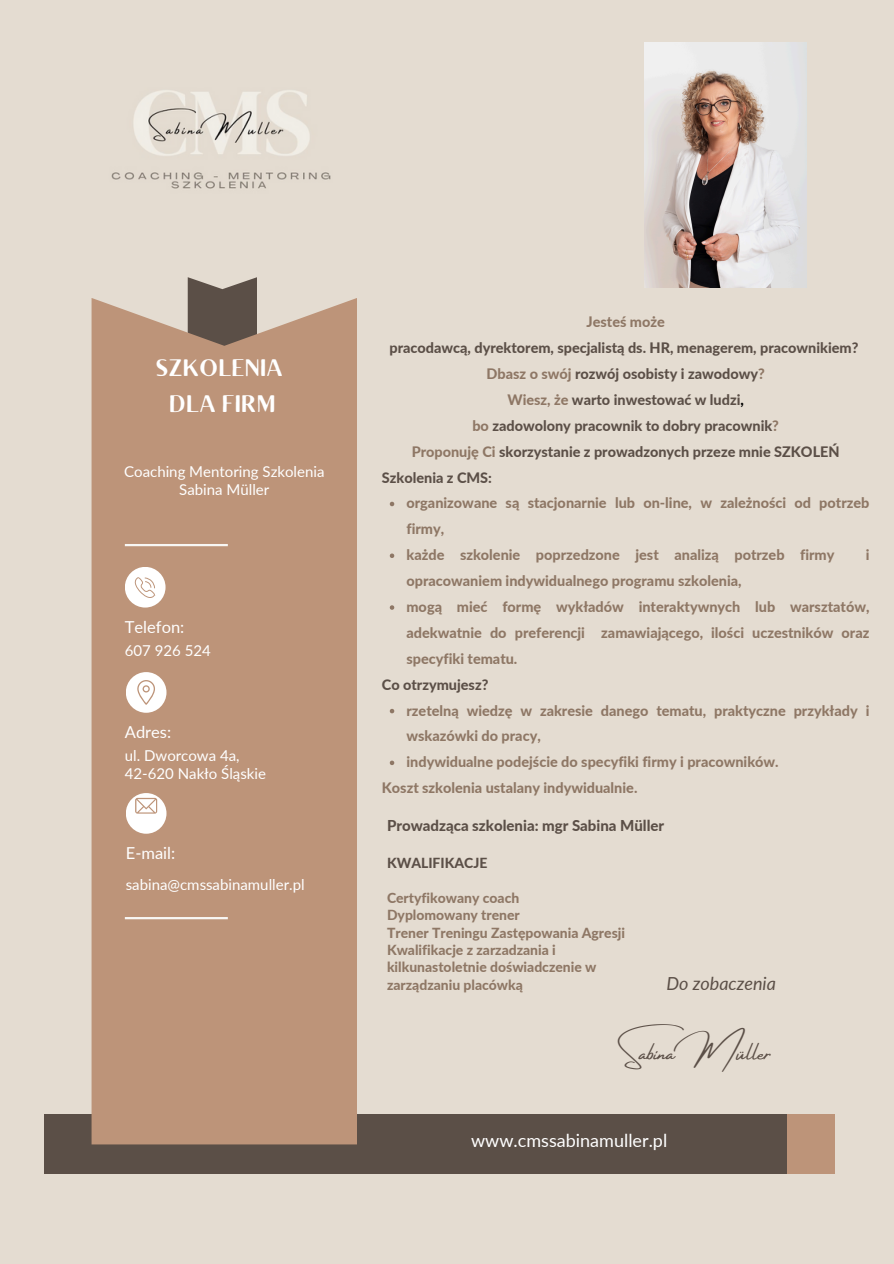
<style>
.page{position:relative;width:894px;height:1264px;background:#fff}
.page>*{position:absolute;margin:0;border:0;box-sizing:border-box;transform-origin:0 0}
.t1{font:24px/36px "Brixton Sans TC";letter-spacing:.045em;color:#fff;text-align:center}
.t2{font:24px "Amsterdam Four";color:#5b4f47}
.t3{font:18px "Lato";color:#fff}
.t4{font:italic 18px "Lato";color:#5b4f47}
.t5{font:16.5px "Lato";color:#fff}
.t6{font:15px "Lato";color:#fff}
.t7{font:800 15px "Lato";color:#5b4f47}
.t8{font:800 14.4px/25.8px "Lato";color:#8e7765}
.t9{font:800 14.4px "Lato";color:#5b4f47}
.t10{font:800 13.95px/17.4px "Lato";color:#8e7765}
.t11{font:800 13.95px "Lato";color:#5b4f47}
.s1{color:#8e7765}
.s2{color:#000}
</style>
<div class="page">
<div style="left:0;top:0;width:893px;height:1263px;background:#e4dcd1"></div>
<svg style="left:188px;top:277px;width:69px;height:21px"></svg>
<div style="left:146px;top:1114px;width:688px;height:60px;background:#bd9479"></div>
<div style="left:44px;top:1114px;width:743px;height:60px;background:#5b4f47"></div>
<div style="left:91px;top:298px;width:266px;height:846px;background:#bd9479"></div>
<hr style="left:125px;top:544px;width:103px;height:2px;background:#f8f7f4">
<hr style="left:125px;top:917px;width:103px;height:2px;background:#f8f7f4">
<div style="left:125px;top:567px;width:40px;height:40px;background:#fff;border-radius:50%"></div>
<svg style="left:135px;top:577px;width:21px;height:21px"></svg>
<div style="left:126px;top:672px;width:40px;height:40px;background:#fff;border-radius:50%"></div>
<svg style="left:137px;top:680px;width:18px;height:24px"></svg>
<div style="left:126px;top:793px;width:40px;height:40px;background:#fff;border-radius:50%"></div>
<svg style="left:135px;top:797px;width:22px;height:16px"></svg>
<img style="left:111px;top:90px;width:220px;height:99px">
<img style="left:644px;top:43px;width:162px;height:244px">
<svg style="left:389px;top:501px;width:5px;height:5px"></svg>
<svg style="left:389px;top:553px;width:5px;height:5px"></svg>
<svg style="left:389px;top:605px;width:5px;height:4px"></svg>
<svg style="left:389px;top:708px;width:5px;height:5px"></svg>
<svg style="left:389px;top:760px;width:5px;height:5px"></svg>
<h3 class="t1" style="left:156px;top:352px;width:128px">SZKOLENIA<br>DLA FIRM</h3>
<p class="t6" style="left:124px;top:462px;width:202px">Coaching Mentoring Szkolenia</p>
<p class="t6" style="left:179px;top:480px;width:91px">Sabina Müller</p>
<h3 class="t5" style="left:125px;top:616px;width:61px">Telefon:</h3>
<p class="t6" style="left:125px;top:641px;width:87px">607 926 524</p>
<p class="t5" style="left:125px;top:722px;width:48px">Adres:</p>
<p class="t6" style="left:125px;top:746px;width:116px">ul. Dworcowa 4a,</p>
<p class="t6" style="left:125px;top:764px;width:143px">42-620 Nakło Śląskie</p>
<p class="t5" style="left:126px;top:842px;width:51px">E-mail:</p>
<h3 class="t6" style="left:126px;top:874px;width:180px">sabina@cmssabinamuller.pl</h3>
<h5 class="t8" style="left:586px;top:309px;width:80px">Jesteś może</h5>
<h5 class="t9" style="left:389px;top:339px;width:470px">pracodawcą, dyrektorem, specjalistą ds. HR, menagerem, pracownikiem?</h5>
<h5 class="t9" style="left:486px;top:365px;width:280px"><span class="s1">Dbasz o swój</span> rozwój osobisty i zawodowy<span class="s1">?</span></h5>
<h5 class="t9" style="left:507px;top:391px;width:238px"><span class="s1">Wiesz, że</span> warto inwestować w ludzi<span class="s2">,</span></h5>
<h5 class="t9" style="left:472px;top:416px;width:308px"><span class="s1">bo</span> zadowolony pracownik to dobry pracownik<span class="s1">?</span></h5>
<h5 class="t9" style="left:411px;top:442px;width:429px"><span class="s1">Proponuję Ci</span> skorzystanie z prowadzonych przeze mnie SZKOLEŃ</h5>
<h5 class="t9" style="left:382px;top:468px;width:112px">Szkolenia z CMS:</h5>
<p class="t8" style="left:406px;top:490px;width:464px">organizowane są stacjonarnie lub on-line, w zależności od potrzeb firmy,</p>
<p class="t8" style="left:406px;top:542px;width:429px">każde szkolenie poprzedzone jest analizą potrzeb firmy</p>
<p class="t8" style="left:865px;top:542px;width:5px">i</p>
<p class="t8" style="left:406px;top:567px;width:336px">opracowaniem indywidualnego programu szkolenia,</p>
<p class="t8" style="left:406px;top:593px;width:464px;text-align:justify">mogą mieć formę wykładów interaktywnych lub warsztatów, adekwatnie do preferencji zamawiającego, ilości uczestników oraz specyfiki tematu.</p>
<h5 class="t9" style="left:382px;top:675px;width:108px">Co otrzymujesz?</h5>
<p class="t8" style="left:406px;top:697px;width:464px">rzetelną wiedzę w zakresie danego tematu, praktyczne przykłady i wskazówki do pracy,</p>
<p class="t8" style="left:406px;top:749px;width:373px">indywidualne podejście do specyfiki firmy i pracowników.</p>
<h5 class="t8" style="left:382px;top:774px;width:257px">Koszt szkolenia ustalany indywidualnie.</h5>
<h5 class="t7" style="left:387px;top:816px;width:279px">Prowadząca szkolenia: mgr Sabina Müller</h5>
<h5 class="t11" style="left:387px;top:854px;width:102px">KWALIFIKACJE</h5>
<h4 class="t10" style="left:387px;top:888px;width:239px">Certyfikowany coach<br>Dyplomowany trener<br>Trener Treningu Zastępowania Agresji<br>Kwalifikacje z zarzadzania i kilkunastoletnie doświadczenie w zarządzaniu placówką</h4>
<h1 class="t4" style="left:666px;top:971px;width:111px">Do zobaczenia</h1>
<p class="t2" style="left:622px;top:1039px;width:150px">Sabina Müller</p>
<p class="t3" style="left:471px;top:1129px;width:197px">www.cmssabinamuller.pl</p>
</div>
